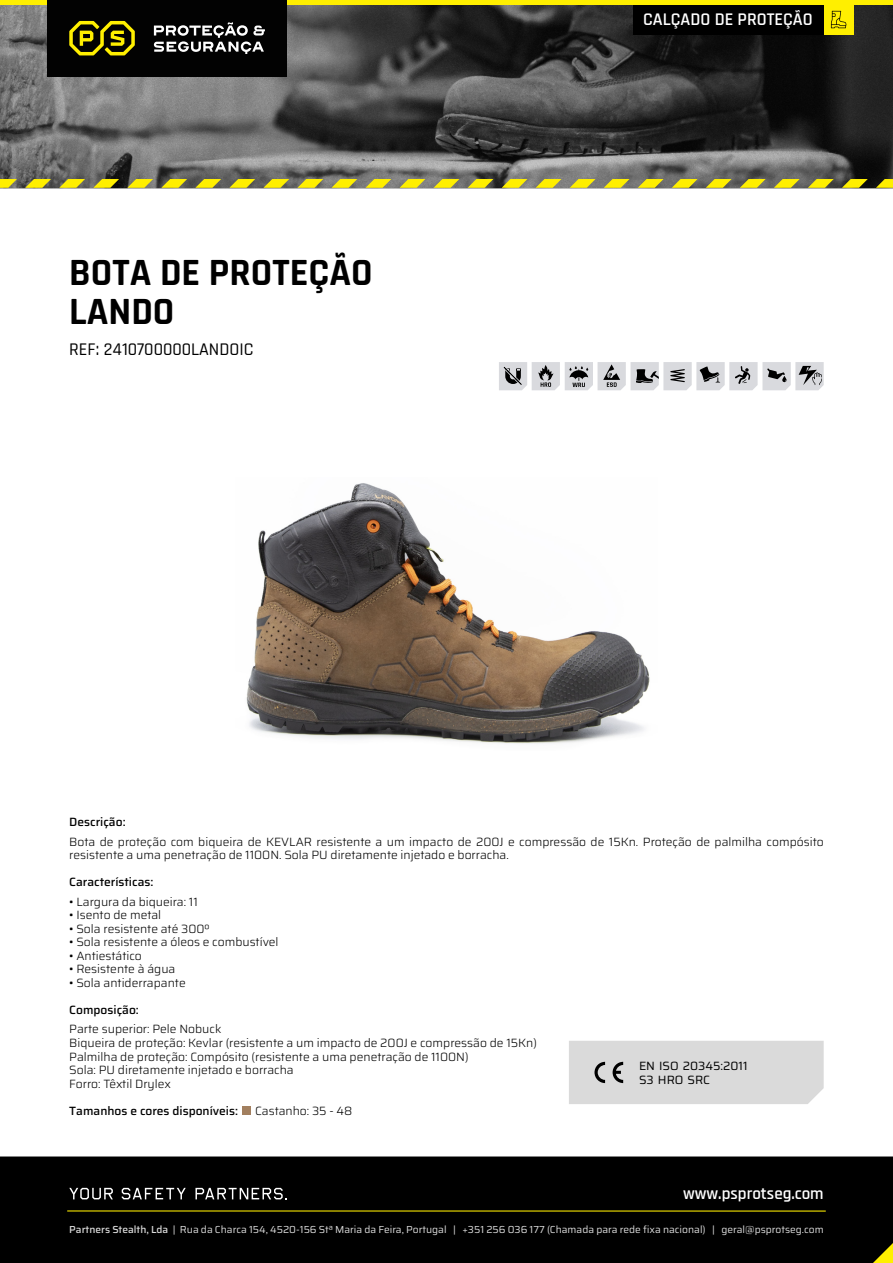
<style>
.page{position:relative;width:893px;height:1263px;background:#fff}
.page>*{position:absolute;margin:0;border:0;box-sizing:border-box;transform-origin:0 0}
.t1{font:700 39px/39px "Rajdhani";color:#000}
.t2{font:500 18px "Rajdhani";color:#000}
.t3{font:600 18px "Rajdhani";color:#fff}
.t4{font:600 16.95px "Rajdhani";color:#fff}
.t5{font:300 12px/13.5px "Saira";color:#000}
.t6{font:500 12px "Saira";color:#000}
.t7{font:12px/13.6px "Saira";color:#000}
.t8{font:10.2px "Saira";color:#dadada}
.s1{font-weight:500}
</style>
<div class="page">
<img style="left:0;top:5px;width:893px;height:183px">
<div style="left:0;top:1156px;width:893px;height:107px;background:#000"></div>
<svg style="left:69px;top:1188px;width:44px;height:11px"></svg>
<svg style="left:122px;top:1188px;width:64px;height:11px"></svg>
<svg style="left:195px;top:1188px;width:92px;height:11px"></svg>
<hr style="left:67px;top:1210px;width:759px;height:1px;background:#ffef00">
<div style="left:569px;top:1041px;width:255px;height:63px;background:#dadada"></div>
<div style="left:0;top:0;width:893px;height:5px;background:#ffef00"></div>
<div style="left:47px;top:0;width:240px;height:76px;background:#020202"></div>
<svg style="left:154px;top:22px;width:111px;height:32px"></svg>
<svg style="left:69px;top:21px;width:66px;height:34px"></svg>
<div style="left:633px;top:5px;width:191px;height:29px;background:#000"></div>
<div style="left:824px;top:5px;width:29px;height:29px;background:#ffef00"></div>
<svg style="left:831px;top:11px;width:15px;height:17px"></svg>
<svg style="left:873px;top:1243px;width:20px;height:20px"></svg>
<svg style="left:0;top:179px;width:17px;height:9px"></svg>
<svg style="left:263px;top:179px;width:26px;height:9px"></svg>
<svg style="left:536px;top:179px;width:25px;height:9px"></svg>
<svg style="left:740px;top:179px;width:26px;height:9px"></svg>
<svg style="left:127px;top:179px;width:26px;height:9px"></svg>
<svg style="left:400px;top:179px;width:25px;height:9px"></svg>
<svg style="left:672px;top:179px;width:26px;height:9px"></svg>
<svg style="left:876px;top:179px;width:17px;height:9px"></svg>
<svg style="left:59px;top:179px;width:26px;height:9px"></svg>
<svg style="left:331px;top:179px;width:26px;height:9px"></svg>
<svg style="left:604px;top:179px;width:25px;height:9px"></svg>
<svg style="left:808px;top:179px;width:26px;height:9px"></svg>
<svg style="left:195px;top:179px;width:26px;height:9px"></svg>
<svg style="left:468px;top:179px;width:25px;height:9px"></svg>
<svg style="left:25px;top:179px;width:26px;height:9px"></svg>
<svg style="left:297px;top:179px;width:26px;height:9px"></svg>
<svg style="left:570px;top:179px;width:25px;height:9px"></svg>
<svg style="left:774px;top:179px;width:26px;height:9px"></svg>
<svg style="left:161px;top:179px;width:26px;height:9px"></svg>
<svg style="left:434px;top:179px;width:25px;height:9px"></svg>
<svg style="left:706px;top:179px;width:26px;height:9px"></svg>
<svg style="left:93px;top:179px;width:26px;height:9px"></svg>
<svg style="left:366px;top:179px;width:25px;height:9px"></svg>
<svg style="left:638px;top:179px;width:26px;height:9px"></svg>
<svg style="left:842px;top:179px;width:26px;height:9px"></svg>
<svg style="left:229px;top:179px;width:26px;height:9px"></svg>
<svg style="left:502px;top:179px;width:25px;height:9px"></svg>
<div style="left:242px;top:1106px;width:9px;height:8px;background:#a27f5f"></div>
<svg style="left:499px;top:362px;width:325px;height:28px;background:#c0c1c3"></svg>
<img style="left:246px;top:483px;width:404px;height:261px">
<h1 class="t1" style="left:69px;top:254px;width:305px">BOTA DE PROTEÇÃO<br>LANDO</h1>
<h2 class="t2" style="left:69px;top:338px;width:186px">REF: 2410700000LANDOIC</h2>
<h2 class="t3" style="left:643px;top:8px;width:171px">CALÇADO DE PROTEÇÃO</h2>
<p class="t6" style="left:69px;top:813px;width:58px">Descrição:</p>
<p class="t5" style="left:69px;top:835px;width:756px">Bota de proteção com biqueira de KEVLAR resistente a um impacto de 200J e compressão de 15Kn. Proteção de palmilha compósito resistente a uma penetração de 1100N. Sola PU diretamente injetado e borracha.</p>
<p class="t6" style="left:69px;top:873px;width:86px">Características:</p>
<p class="t5" style="left:69px;top:895px;width:130px">• Largura da biqueira: 11</p>
<p class="t5" style="left:69px;top:908px;width:93px">• Isento de metal</p>
<p class="t5" style="left:69px;top:922px;width:142px">• Sola resistente até 300º</p>
<p class="t5" style="left:69px;top:935px;width:211px">• Sola resistente a óleos e combustível</p>
<p class="t5" style="left:69px;top:949px;width:74px">• Antiestático</p>
<p class="t5" style="left:69px;top:962px;width:108px">• Resistente à água</p>
<p class="t5" style="left:69px;top:976px;width:118px">• Sola antiderrapante</p>
<p class="t6" style="left:69px;top:1000px;width:71px">Composição:</p>
<p class="t5" style="left:69px;top:1022px;width:469px">Parte superior: Pele Nobuck<br>Biqueira de proteção: Kevlar (resistente a um impacto de 200J e compressão de 15Kn)<br>Palmilha de proteção: Compósito (resistente a uma penetração de 1100N)<br>Sola: PU diretamente injetado e borracha<br>Forro: Têxtil Drylex</p>
<p class="t6" style="left:69px;top:1101px;width:170px">Tamanhos e cores disponíveis:</p>
<p class="t5" style="left:255px;top:1103px;width:99px">Castanho: 35 - 48</p>
<p class="t7" style="left:639px;top:1059px;width:110px">EN ISO 20345:2011<br>S3 HRO SRC</p>
<h3 class="t4" style="left:683px;top:1183px;width:142px">www.psprotseg.com</h3>
<p class="t8" style="left:69px;top:1221px;width:756px"><span class="s1">Partners Stealth, Lda</span> | Rua da Charca 154, 4520-156 Stª Maria da Feira, Portugal | +351 256 036 177 (Chamada para rede fixa nacional) | geral@psprotseg.com</p>
</div>
